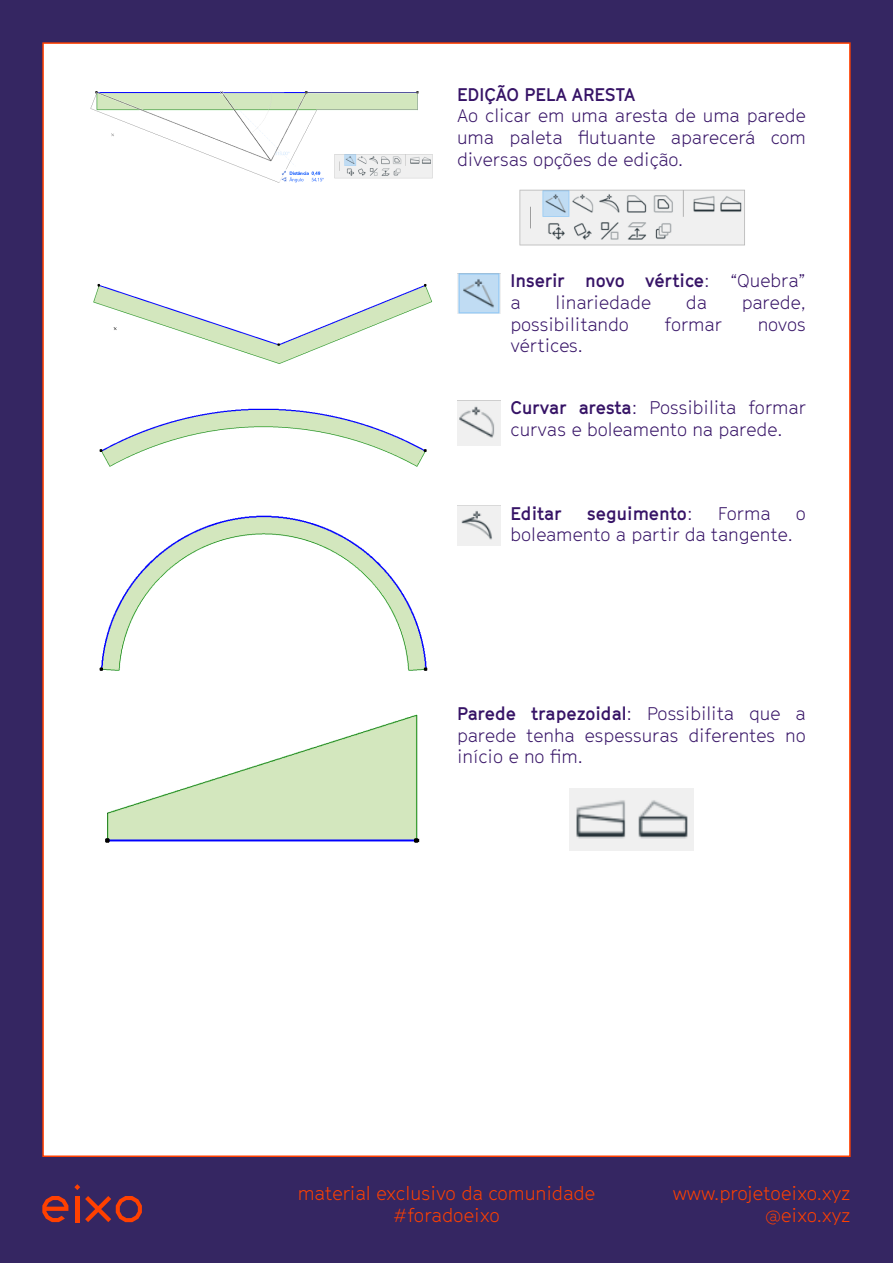
<style>
.page{position:relative;width:893px;height:1263px;background:#fff}
.page>*{position:absolute;margin:0;border:0;box-sizing:border-box;transform-origin:0 0}
.t1{font:300 18.6px/22.4px "GT Cinetype";color:#ff4000;text-align:right}
.t2{font:300 18px/21.6px "GT Cinetype";color:#361366;text-align:justify}
.t3{font:700 18px/21.6px "GT Cinetype";color:#361366}
.s1{font-weight:300}
.s2{font-weight:700}
</style>
<div class="page">
<div style="left:0;top:0;width:42px;height:1263px;background:#352662"></div>
<div style="left:851px;top:0;width:42px;height:1263px;background:#352662"></div>
<div style="left:31px;top:0;width:862px;height:42px;background:#352662"></div>
<div style="left:31px;top:1157px;width:862px;height:106px;background:#352662"></div>
<img style="left:90px;top:91px;width:343px;height:92px">
<img style="left:519px;top:189px;width:226px;height:57px">
<img style="left:457px;top:274px;width:43px;height:40px">
<img style="left:93px;top:284px;width:339px;height:80px">
<img style="left:457px;top:401px;width:43px;height:44px">
<img style="left:99px;top:408px;width:328px;height:59px">
<img style="left:457px;top:506px;width:43px;height:40px">
<img style="left:99px;top:515px;width:329px;height:156px">
<img style="left:569px;top:788px;width:125px;height:63px">
<img style="left:105px;top:714px;width:315px;height:129px">
<svg style="left:42px;top:1196px;width:26px;height:26px"></svg>
<svg style="left:74px;top:1184px;width:6px;height:6px"></svg>
<hr style="left:75px;top:1196px;width:4px;height:26px;background:#ff4000">
<svg style="left:85px;top:1196px;width:57px;height:26px"></svg>
<p class="t3" style="left:457px;top:83px;width:180px">EDIÇÃO PELA ARESTA</p>
<p class="t2" style="left:457px;top:105px;width:350px">Ao clicar em uma aresta de uma parede uma paleta futuante aparecerá com diversas opções de edição.</p>
<p class="t3" style="left:510px;top:270px;width:297px">Inserir novo vértice<span class="s1">: “Quebra” a</span></p>
<p class="t2" style="left:556px;top:292px;width:97px">linariedade</p>
<p class="t2" style="left:686px;top:292px;width:22px">da</p>
<p class="t2" style="left:742px;top:292px;width:66px">parede,</p>
<p class="t2" style="left:510px;top:313px;width:120px">possibilitando</p>
<p class="t2" style="left:665px;top:313px;width:59px">formar</p>
<p class="t2" style="left:758px;top:313px;width:50px">novos</p>
<p class="t2" style="left:510px;top:335px;width:74px">vértices.</p>
<p class="t2" style="left:510px;top:397px;width:297px"><span class="s2">Curvar aresta</span>: Possibilita formar curvas e boleamento na parede.</p>
<p class="t3" style="left:510px;top:502px;width:53px">Editar</p>
<p class="t3" style="left:587px;top:502px;width:107px">seguimento<span class="s1">:</span></p>
<p class="t2" style="left:718px;top:502px;width:54px">Forma</p>
<p class="t2" style="left:796px;top:502px;width:12px">o</p>
<p class="t2" style="left:510px;top:524px;width:284px">boleamento a partir da tangente.</p>
<p class="t2" style="left:457px;top:703px;width:350px"><span class="s2">Parede trapezoidal</span>: Possibilita que a parede tenha espessuras diferentes no início e no fm.</p>
<p class="t1" style="left:298px;top:1182px;width:299px;text-align:center">material exclusivo da comunidade #foradoeixo</p>
<p class="t1" style="left:673px;top:1182px;width:179px">www.projetoeixo.xyz @eixo.xyz</p>
</div>
